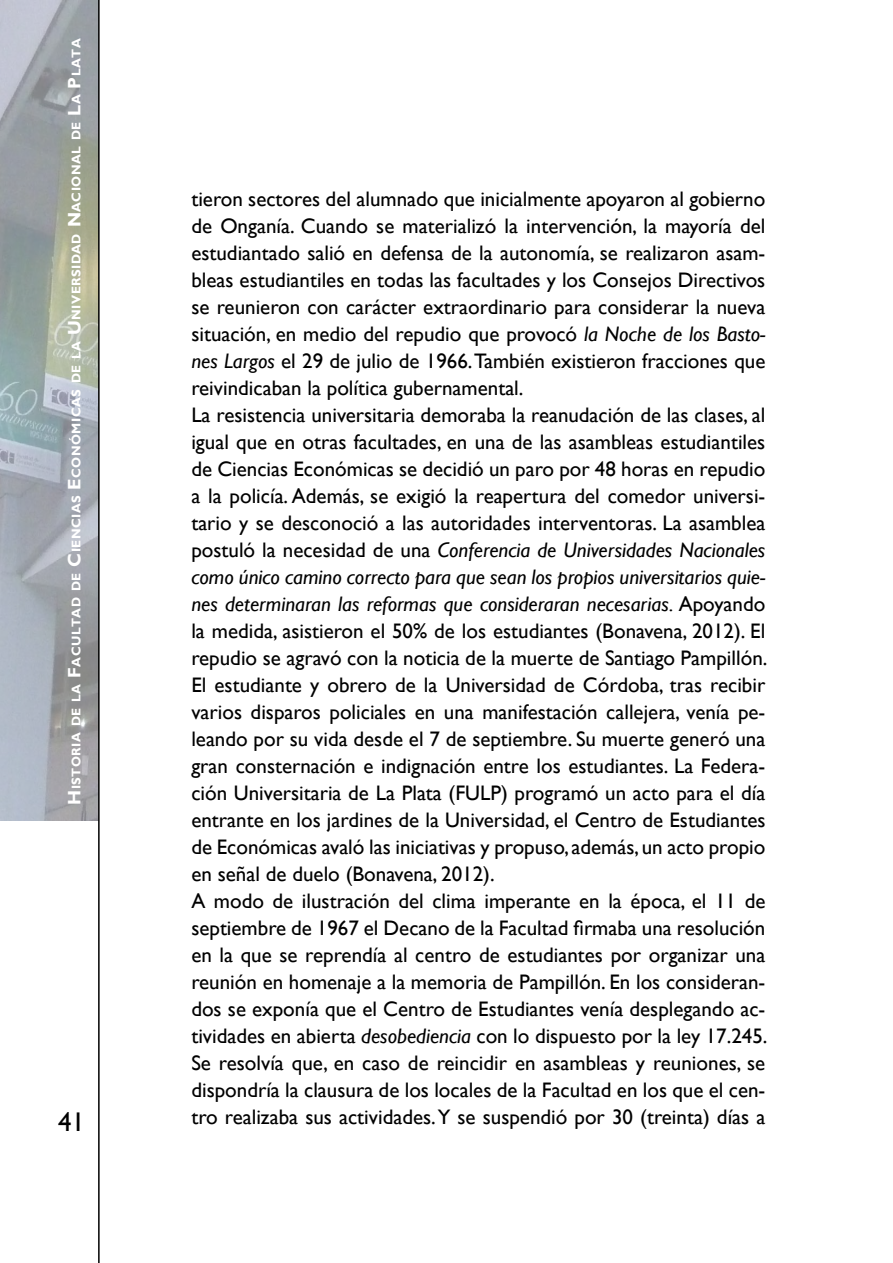
<style>
.page{position:relative;width:893px;height:1263px;background:#fff}
.page>*{position:absolute;margin:0;border:0;box-sizing:border-box;transform-origin:0 0}
.t1{font:27px "Gill Sans";color:#000}
.t2{font:21px/27px "Gill Sans";color:#000}
.t3{font:700 12.6px "Gill Sans";letter-spacing:.035em;color:#fff}
.s1{font-size:18px}
.s2{font-style:italic}
</style>
<div class="page">
<img style="left:0;top:0;width:98px;height:821px">
<hr style="left:98px;top:0;width:2px;height:1263px;background:#000">
<p class="t3" style="left:69px;top:805px;width:768px;rotate:-90deg"><span class="s1">H</span>istoria de la <span class="s1">F</span>acultad de <span class="s1">C</span>iencias <span class="s1">E</span>conómicas de la <span class="s1">U</span> niversidad <span class="s1">N</span>acional de <span class="s1">L</span>a <span class="s1">P</span>lata</p>
<p class="t1" style="left:58px;top:1106px;width:28px">41</p>
<p class="t2" style="left:191px;top:186px;width:578px">tieron sectores del alumnado que inicialmente apoyaron al gobierno de Onganía. Cuando se materializó la intervención, la mayoría del estudiantado salió en defensa de la autonomía, se realizaron asam&shy;bleas estudiantiles en todas las facultades y los Consejos Directivos se reunieron con carácter extraordinario para considerar la nueva situación, en medio del repudio que provocó <span class="s2">la Noche de los Basto&shy;nes Largos</span> el 29 de julio de 1966. También existieron fracciones que reivindicaban la política gubernamental.<br>La resistencia universitaria demoraba la reanudación de las clases, al igual que en otras facultades, en una de las asambleas estudiantiles de Ciencias Económicas se decidió un paro por 48 horas en repudio a la policía. Además, se exigió la reapertura del comedor universi&shy;tario y se desconoció a las autoridades interventoras. La asamblea postuló la necesidad de una <span class="s2">Conferencia de Universidades Nacionales como único camino correcto para que sean los propios universitarios quie&shy;nes determinaran las reformas que consideraran necesarias.</span> Apoyando la medida, asistieron el 50% de los estudiantes (Bonavena, 2012). El repudio se agravó con la noticia de la muerte de Santiago Pampillón.<br>El estudiante y obrero de la Universidad de Córdoba, tras recibir varios disparos policiales en una manifestación callejera, venía pe&shy;leando por su vida desde el 7 de septiembre. Su muerte generó una gran consternación e indignación entre los estudiantes. La Federa&shy;ción Universitaria de La Plata (FULP) programó un acto para el día entrante en los jardines de la Universidad, el Centro de Estudiantes de Económicas avaló las iniciativas y propuso, además, un acto propio en señal de duelo (Bonavena, 2012).<br>A modo de ilustración del clima imperante en la época, el 11 de septiembre de 1967 el Decano de la Facultad firmaba una resolución en la que se reprendía al centro de estudiantes por organizar una reunión en homenaje a la memoria de Pampillón. En los consideran&shy;dos se exponía que el Centro de Estudiantes venía desplegando ac&shy;tividades en abierta <span class="s2">desobediencia</span> con lo dispuesto por la ley 17.245.<br>Se resolvía que, en caso de reincidir en asambleas y reuniones, se dispondría la clausura de los locales de la Facultad en los que el cen&shy;tro realizaba sus actividades. Y se suspendió por 30 (treinta) días a</p>
</div>
